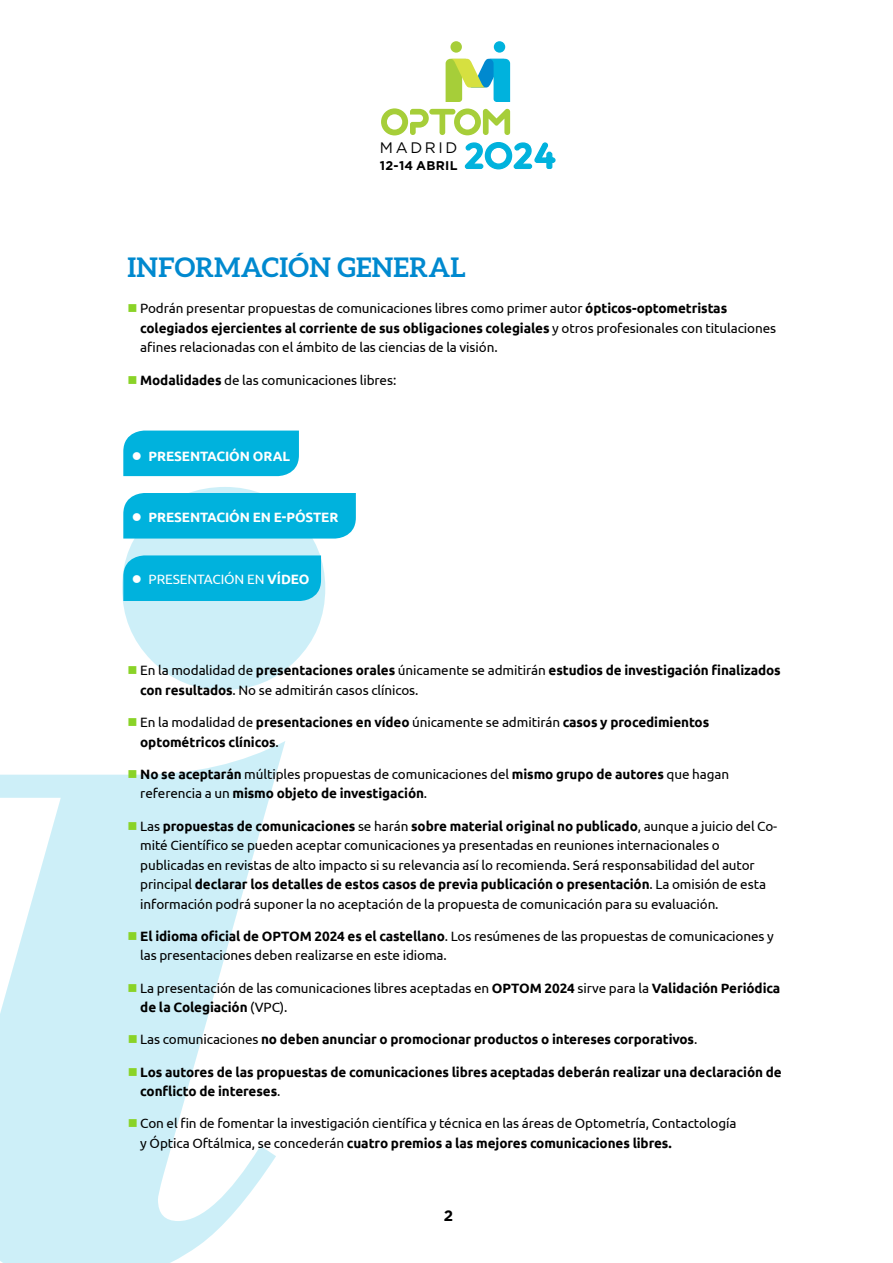
<style>
.page{position:relative;width:893px;height:1263px;background:#fff}
.page>*{position:absolute;margin:0;border:0;box-sizing:border-box;transform-origin:0 0}
.t1{font:700 27px "Aleo";letter-spacing:.01em;color:#0089cf}
.t2{font:15.3px "Gotham";letter-spacing:.17em;color:#000}
.t3{font:700 15px "Gotham";color:#000}
.t4{font:13.5px/19.5px "Ubuntu";letter-spacing:-.005em;color:#000}
.t5{font:700 13.5px/19.5px "Ubuntu";letter-spacing:-.005em;color:#000}
.t6{font:700 13.5px "Ubuntu";letter-spacing:-.005em;color:#fff}
.t7{font:13.5px "Ubuntu";letter-spacing:-.005em;color:#fff}
.t8{font:700 12.6px "Gotham";letter-spacing:.02em;color:#000}
.s1{color:#8ad327}
.s2{font-weight:700}
.s3{font-weight:400}
</style>
<div class="page">
<svg style="left:464px;top:142px;width:92px;height:28px"></svg>
<svg style="left:446px;top:59px;width:64px;height:43px"></svg>
<div style="left:450px;top:41px;width:12px;height:12px;background:#a6ce39;border-radius:50%"></div>
<div style="left:494px;top:41px;width:11px;height:12px;background:#00b2dd;border-radius:50%"></div>
<svg style="left:381px;top:108px;width:129px;height:27px"></svg>
<svg style="left:0;top:487px;width:325px;height:776px;fill:#cef0f8"></svg>
<div style="left:123px;top:431px;width:176px;height:45px;background:#00b2dd"></div>
<div style="left:123px;top:493px;width:233px;height:45px;background:#00b2dd"></div>
<div style="left:123px;top:555px;width:198px;height:46px;background:#00b2dd"></div>
<p class="t2" style="left:380px;top:140px;width:79px">MADRID</p>
<p class="t8" style="left:380px;top:158px;width:79px">12-14 ABRIL</p>
<h1 class="t1" style="left:128px;top:252px;width:340px">INFORMACIÓN GENERAL</h1>
<p class="t4" style="left:140px;top:298px;width:637px;text-indent:-13px"><span class="s1">■</span> Podrán presentar propuestas de comunicaciones libres como primer autor <span class="s2">ópticos-optometristas colegiados ejercientes al corriente de sus obligaciones colegiales</span> y otros profesionales con titulaciones afines relacionadas con el ámbito de las ciencias de la visión.</p>
<p class="t4" style="left:128px;top:370px;width:270px"><span class="s1">■</span> <span class="s2">Modalidades</span> de las comunicaciones libres:</p>
<p class="t6" style="left:132px;top:448px;width:156px">● Presentación o ral</p>
<p class="t6" style="left:132px;top:509px;width:208px">● Presentación en e-póster</p>
<p class="t7" style="left:132px;top:571px;width:169px">● Presentación en <span class="s2">vídeo</span></p>
<p class="t5" style="left:140px;top:660px;width:642px;text-indent:-13px"><span class="s1">■</span> <span class="s3">En la modalidad de</span> presentaciones orales <span class="s3">únicamente se admitirán</span> estudios de investigación finalizados con resultados<span class="s3">. No se admitirán casos clínicos.</span></p>
<p class="t5" style="left:140px;top:712px;width:571px;text-indent:-13px"><span class="s1">■</span> <span class="s3">En la modalidad de</span> presentaciones en vídeo <span class="s3">únicamente se admitirán</span> casos y procedimientos optométricos clínicos<span class="s3">.</span></p>
<p class="t4" style="left:140px;top:764px;width:590px;text-indent:-13px"><span class="s1">■</span> <span class="s2">No se aceptarán</span> múltiples propuestas de comunicaciones del <span class="s2">mismo grupo de autores</span> que hagan referencia a un <span class="s2">mismo objeto de investigación</span>.</p>
<p class="t4" style="left:140px;top:815px;width:638px;text-indent:-13px"><span class="s1">■</span> Las <span class="s2">propuestas de comunicaciones</span> se harán <span class="s2">sobre material original no publicado</span>, aunque a juicio del Co&shy;mité Científico se pueden aceptar comunicaciones ya presentadas en reuniones internacionales o publicadas en revistas de alto impacto si su relevancia así lo recomienda. Será responsabilidad del autor principal <span class="s2">declarar los detalles de estos casos de previa publicación o presentación</span>. La omisión de esta información podrá suponer la no aceptación de la propuesta de comunicación para su evaluación.</p>
<p class="t4" style="left:140px;top:926px;width:635px;text-indent:-13px"><span class="s1">■</span> <span class="s2">El idioma oficial de OPTOM 2024 es el castellano</span>. Los resúmenes de las propuestas de comunicaciones y las presentaciones deben realizarse en este idioma.</p>
<p class="t4" style="left:140px;top:977px;width:641px;text-indent:-13px"><span class="s1">■</span> La presentación de las comunicaciones libres aceptadas en <span class="s2">OPTOM 2024</span> sirve para la <span class="s2">Validación Periódica de la Colegiación</span> (VPC).</p>
<p class="t5" style="left:128px;top:1029px;width:571px"><span class="s1">■</span> <span class="s3">Las comunicaciones</span> no deben anunciar o promocionar productos o intereses corporativos<span class="s3">.</span></p>
<p class="t5" style="left:140px;top:1062px;width:643px;text-indent:-13px"><span class="s1">■</span> Los autores de las propuestas de comunicaciones libres aceptadas deberán realizar una declaración de conflicto de intereses<span class="s3">.</span></p>
<p class="t4" style="left:140px;top:1113px;width:598px;text-indent:-13px"><span class="s1">■</span> Con el fin de fomentar la investigación científica y técnica en las áreas de Optometría, Contactología y Óptica Oftálmica, se concederán <span class="s2">cuatro premios a las mejores comunicaciones libres.</span></p>
<p class="t3" style="left:444px;top:1207px;width:11px">2</p>
</div>
